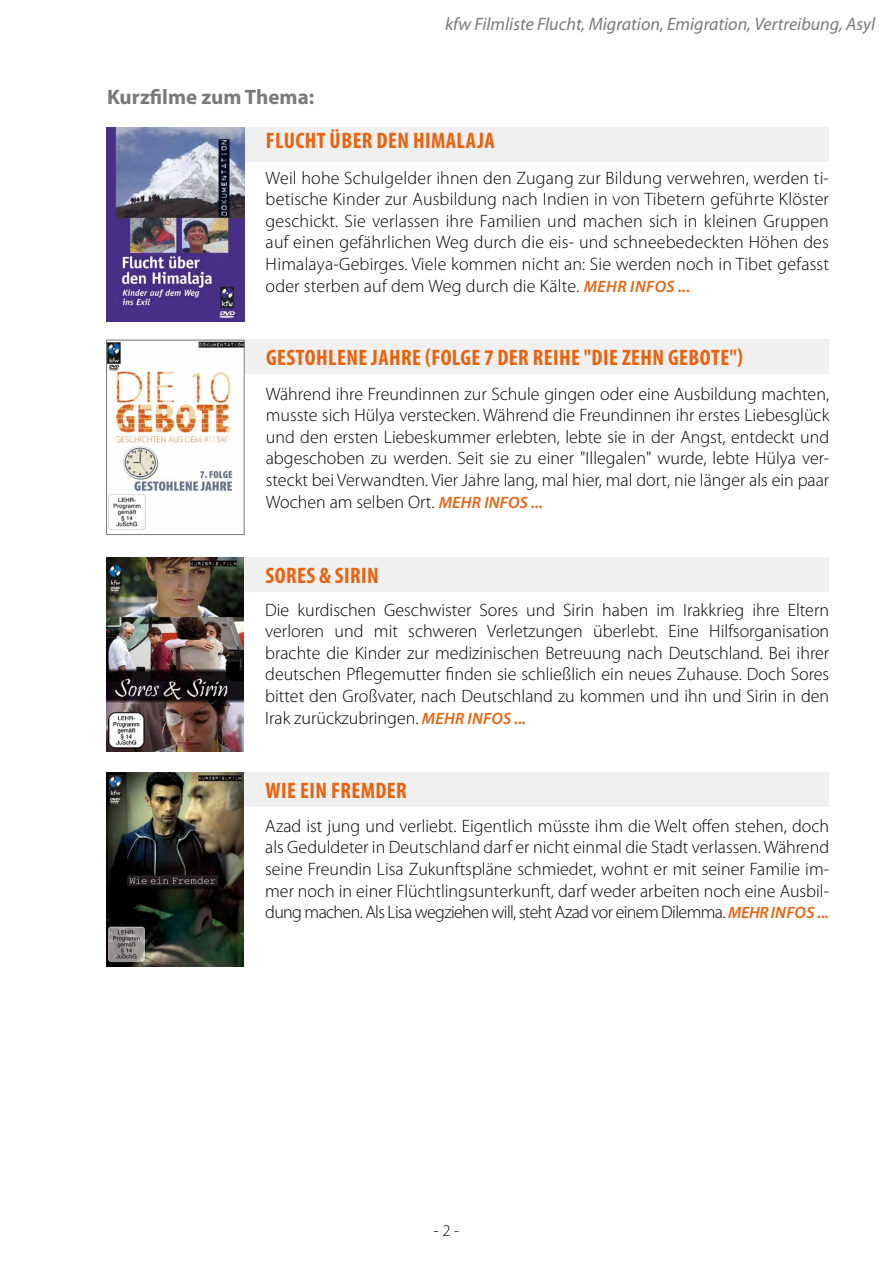
<style>
.page{position:relative;width:893px;height:1263px;background:#fff}
.page>*{position:absolute;margin:0;border:0;box-sizing:border-box;transform-origin:0 0}
.t1{font:700 condensed 22.5px "Myriad Pro";letter-spacing:.02em;color:#e9620d}
.t2{font:700 21px "Myriad Pro";color:#797a7c}
.t3{font:300 18px/21.6px "Myriad Pro";color:#000;text-align:justify}
.t4{font:italic 18px "Myriad Pro";color:#797a7c}
.t5{font:300 16.5px "Myriad Pro";color:#000}
.s1{font-weight:600;font-style:italic;font-size:16.5px;color:#e9620d}
</style>
<div class="page">
<div style="left:244px;top:557px;width:585px;height:34px;background:#f0f0f1"></div>
<div style="left:106px;top:127px;width:723px;height:34px;background:#f0f0f1"></div>
<img style="left:107px;top:127px;width:137px;height:194px">
<div style="left:110px;top:340px;width:719px;height:34px;background:#f0f0f1"></div>
<img style="left:108px;top:342px;width:135px;height:188px">
<div style="left:106px;top:340px;width:139px;height:195px;border:1px solid #797a7c"></div>
<div style="left:244px;top:772px;width:585px;height:34px;background:#f0f0f1"></div>
<img style="left:106px;top:557px;width:138px;height:195px">
<img style="left:106px;top:772px;width:138px;height:194px">
<p class="t2" style="left:107px;top:84px;width:209px">Kurzfilme zum Thema:</p>
<p class="t4" style="left:445px;top:13px;width:432px">kfw Filmliste Flucht, Migration, Emigration, Vertreibung, Asyl</p>
<p class="t1" style="left:266px;top:127px;width:230px">FLUCHT ÜBER DEN HIMALAJA</p>
<p class="t3" style="left:266px;top:167px;width:565px">Weil hohe Schulgelder ihnen den Zugang zur Bildung verwehren, werden ti&shy;betische Kinder zur Ausbildung nach Indien in von Tibetern geführte Klöster geschickt. Sie verlassen ihre Familien und machen sich in kleinen Gruppen auf einen gefährlichen Weg durch die eis- und schneebedeckten Höhen des Himalaya-Gebirges. Viele kommen nicht an: Sie werden noch in Tibet gefasst oder sterben auf dem Weg durch die Kälte. <span class="s1">MEHR INFOS ...</span></p>
<p class="t1" style="left:266px;top:344px;width:478px">GESTOHLENE JAHRE (FOLGE 7 DER REIHE "DIE ZEHN GEBOTE")</p>
<p class="t3" style="left:266px;top:383px;width:565px">Während ihre Freundinnen zur Schule gingen oder eine Ausbildung machten, musste sich Hülya verstecken. Während die Freundinnen ihr erstes Liebesglück und den ersten Liebeskummer erlebten, lebte sie in der Angst, entdeckt und abgeschoben zu werden. Seit sie zu einer "Illegalen" wurde, lebte Hülya ver&shy;steckt bei Verwandten. Vier Jahre lang, mal hier, mal dort, nie länger als ein paar Wochen am selben Ort. <span class="s1">MEHR INFOS ...</span></p>
<p class="t1" style="left:265px;top:561px;width:115px">SORES &amp; SIRIN</p>
<p class="t3" style="left:265px;top:599px;width:565px">Die kurdischen Geschwister Sores und Sirin haben im Irakkrieg ihre Eltern verloren und mit schweren Verletzungen überlebt. Eine Hilfsorganisation brachte die Kinder zur medizinischen Betreuung nach Deutschland. Bei ihrer deutschen Pflegemutter finden sie schließlich ein neues Zuhause. Doch Sores bittet den Großvater, nach Deutschland zu kommen und ihn und Sirin in den Irak zurückzubringen. <span class="s1">MEHR INFOS ...</span></p>
<p class="t1" style="left:265px;top:776px;width:143px">WIE EIN FREMDER</p>
<p class="t3" style="left:265px;top:815px;width:565px">Azad ist jung und verliebt. Eigentlich müsste ihm die Welt offen stehen, doch als Geduldeter in Deutschland darf er nicht einmal die Stadt verlassen. Während seine Freundin Lisa Zukunftspläne schmiedet, wohnt er mit seiner Familie im&shy;mer noch in einer Flüchtlingsunterkunft, darf weder arbeiten noch eine Ausbil&shy;dung machen. Als Lisa wegziehen will, steht Azad vor einem Dilemma. <span class="s1">MEHR INFOS ...</span></p>
<p class="t5" style="left:434px;top:1220px;width:27px">- 2 -</p>
</div>
